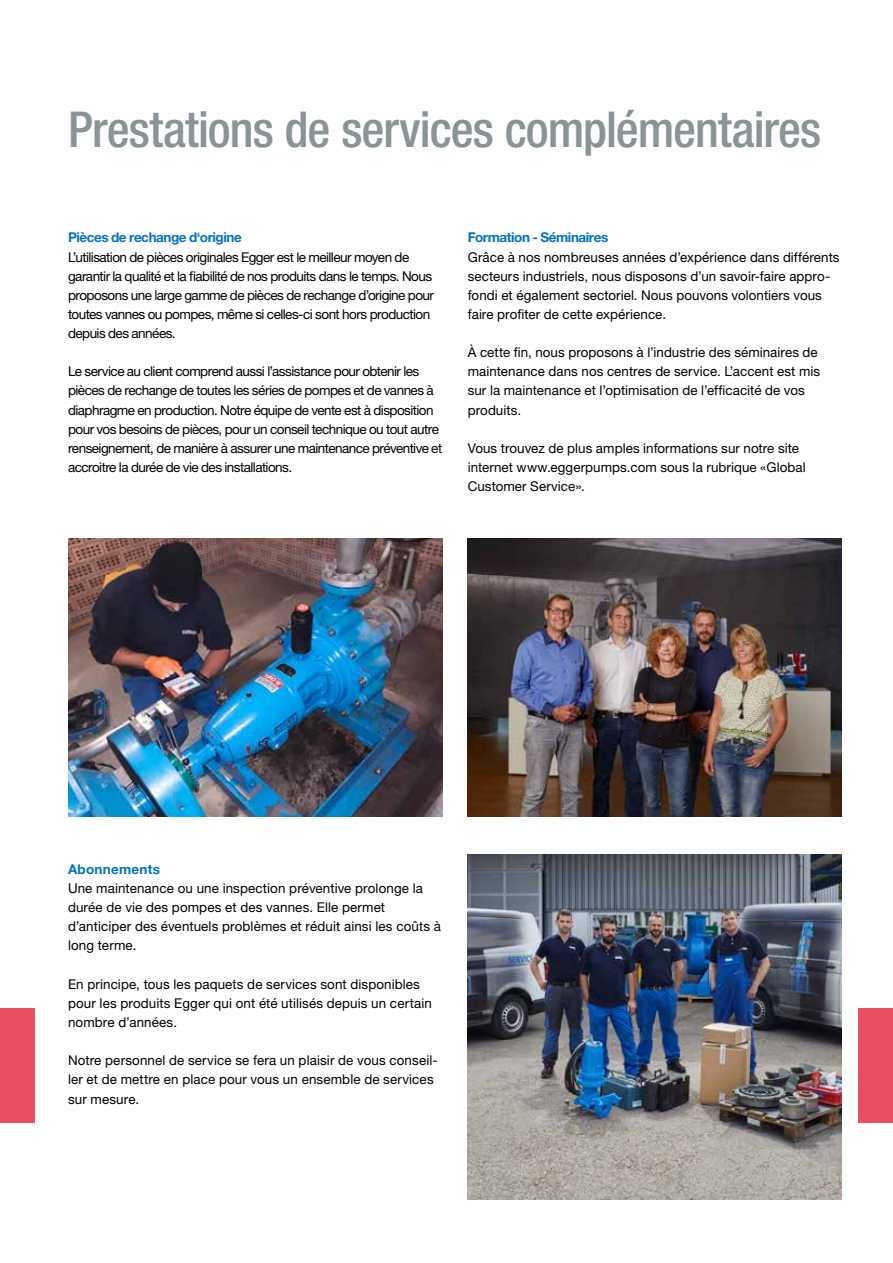
<style>
.page{position:relative;width:893px;height:1263px;background:#fff}
.page>*{position:absolute;margin:0;border:0;box-sizing:border-box;transform-origin:0 0}
.t1{font:500 condensed 49.5px "Helvetica Neue LT Pro";letter-spacing:-.02em;color:#899496}
.t2{font:13.5px/19.2px "Helvetica Neue LT Pro";color:#000}
.t3{font:13.5px/19.2px "Helvetica Neue LT Pro";letter-spacing:-.04em;color:#000}
.t4{font:700 13.5px "Helvetica Neue LT Pro";letter-spacing:-.03em;color:#0074bc}
.t5{font:700 13.5px "Helvetica Neue LT Pro";letter-spacing:.02em;color:#0074bc}
</style>
<div class="page">
<img style="left:468px;top:855px;width:374px;height:344px">
<div style="left:0;top:1008px;width:34px;height:115px;background:#ea4f5f"></div>
<div style="left:859px;top:1008px;width:34px;height:115px;background:#ea4f5f"></div>
<img style="left:468px;top:538px;width:374px;height:278px">
<img style="left:68px;top:538px;width:374px;height:278px">
<h1 class="t1" style="left:68px;top:100px;width:755px">Prestations de services complémentaires</h1>
<p class="t4" style="left:68px;top:229px;width:175px">Pièces de rechange d‘origine</p>
<p class="t3" style="left:68px;top:247px;width:367px">L’utilisation de pièces originales Egger est le meilleur moyen de garantir la qualité et la fiabilité de nos produits dans le temps. Nous proposons une large gamme de pièces de rechange d’origine pour toutes vannes ou pompes, même si celles-ci sont hors production depuis des années.</p>
<p class="t3" style="left:68px;top:362px;width:376px">Le service au client comprend aussi l’assistance pour obtenir les pièces de rechange de toutes les séries de pompes et de vannes à diaphragme en production. Notre équipe de vente est à disposition pour vos besoins de pièces, pour un conseil technique ou tout autre renseignement, de manière à assurer une maintenance préventive et accroitre la durée de vie des installations.</p>
<p class="t4" style="left:468px;top:229px;width:142px">Formation - Séminaires</p>
<p class="t2" style="left:468px;top:247px;width:373px">Grâce à nos nombreuses années d’expérience dans différents secteurs industriels, nous disposons d’un savoir-faire appro&shy;fondi et également sectoriel. Nous pouvons volontiers vous faire profiter de cette expérience.</p>
<p class="t2" style="left:468px;top:343px;width:354px">À cette fin, nous proposons à l’industrie des séminaires de maintenance dans nos centres de service. L’accent est mis sur la maintenance et l’optimisation de l’efficacité de vos produits.</p>
<p class="t2" style="left:468px;top:438px;width:339px">Vous trouvez de plus amples informations sur notre site internet www.eggerpumps.com sous la rubrique «Global<br>Customer Service».</p>
<p class="t5" style="left:68px;top:861px;width:94px">Abonnements</p>
<p class="t2" style="left:68px;top:878px;width:374px">Une maintenance ou une inspection préventive prolonge la durée de vie des pompes et des vannes. Elle permet d’anticiper des éventuels problèmes et réduit ainsi les coûts à long terme.</p>
<p class="t2" style="left:68px;top:974px;width:365px">En principe, tous les paquets de services sont disponibles pour les produits Egger qui ont été utilisés depuis un certain nombre d’années.</p>
<p class="t2" style="left:68px;top:1051px;width:371px">Notre personnel de service se fera un plaisir de vous conseil&shy;ler et de mettre en place pour vous un ensemble de services sur mesure.</p>
</div>
